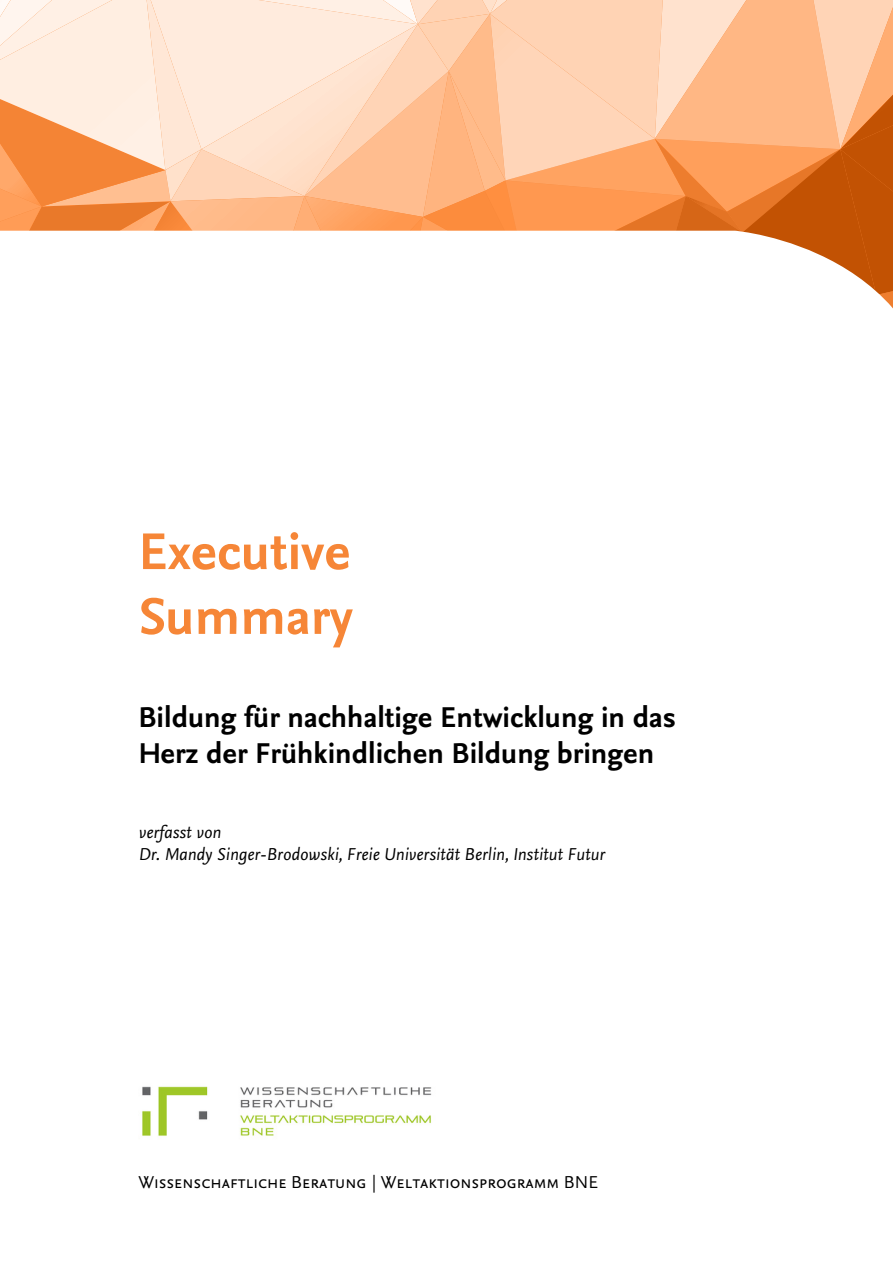
<style>
.page{position:relative;width:893px;height:1263px;background:#fff}
.page>*{position:absolute;margin:0;border:0;box-sizing:border-box;transform-origin:0 0}
.t1{font:700 54px/64.8px "Nexus Sans TF";color:#f68637}
.t2{font:700 30px/36px "Nexus Sans";color:#000}
.t3{font:italic 18px/21.6px "Nexus Sans";color:#000}
.t4{font:18px "Nexus Sans Regular SC";color:#000}
</style>
<div class="page">
<svg style="left:0;top:0;width:893px;height:231px;background:#fac097"></svg>
<svg style="left:738px;top:231px;width:155px;height:78px"></svg>
<img style="left:142px;top:1086px;width:290px;height:50px">
<h1 class="t1" style="left:138px;top:518px;width:216px">Executive<br>Summary</h1>
<p class="t2" style="left:138px;top:699px;width:539px">Bildung für nachhaltige Entwicklung in das<br>Herz der Frühkindlichen Bildung bringen</p>
<p class="t3" style="left:138px;top:821px;width:468px">verfasst von<br>Dr. Mandy Singer-Brodowski, Freie Universität Berlin, Institut Futur</p>
<p class="t4" style="left:138px;top:1170px;width:461px">Wissenschaftliche Beratung | Weltaktionsprogramm BNE</p>
</div>
